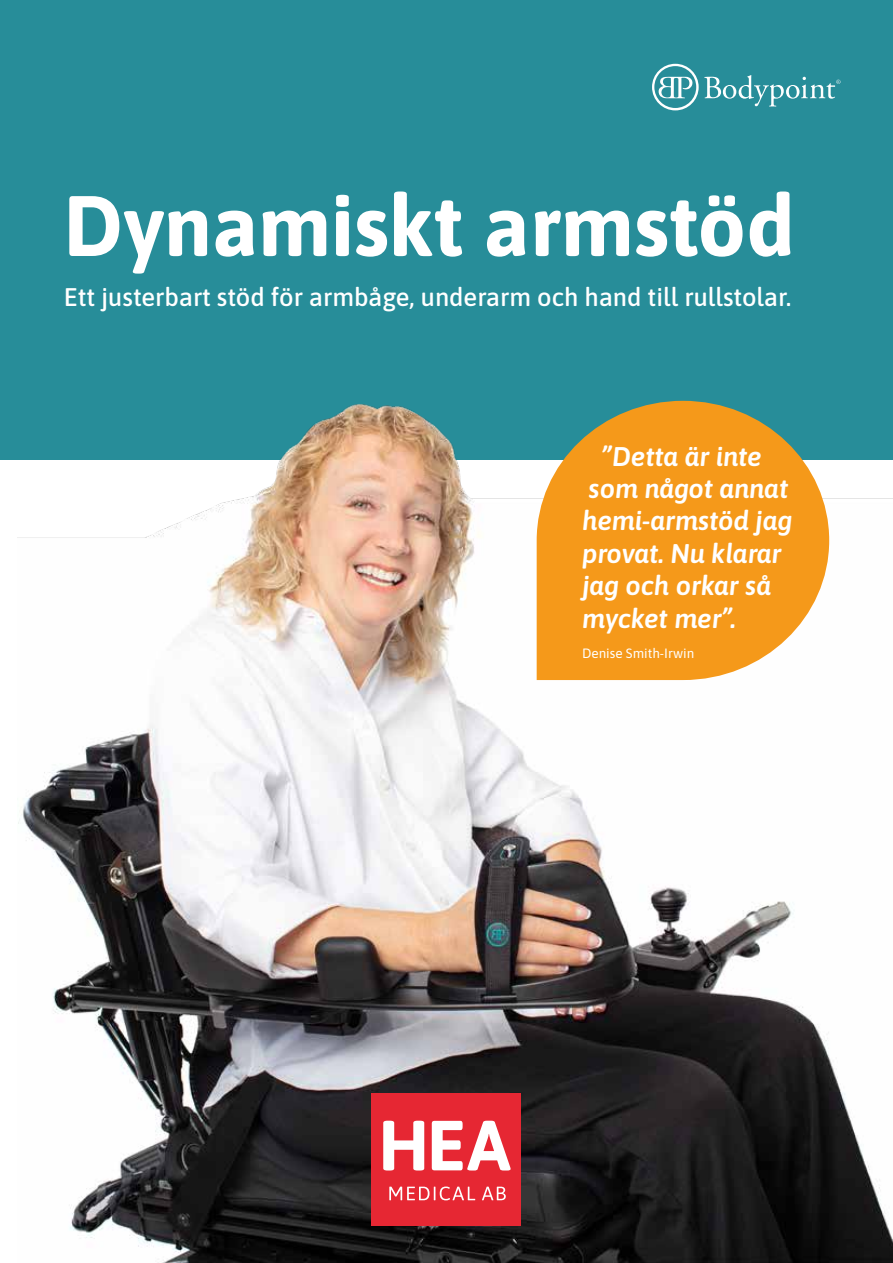
<style>
.page{position:relative;width:893px;height:1263px;background:#fff}
.page>*{position:absolute;margin:0;border:0;box-sizing:border-box;transform-origin:0 0}
.t1{font:700 85.5px "Asap";color:#fff}
.t2{font:italic 600 27px/32.4px "Asap";color:#fff}
.t3{font:500 25.5px "Asap";color:#fff}
.t4{font:13.5px "Asap";color:#fff}
</style>
<div class="page">
<div style="left:0;top:0;width:893px;height:459px;background:#278d99"></div>
<img style="left:17px;top:404px;width:876px;height:859px">
<svg style="left:652px;top:64px;width:188px;height:46px"></svg>
<div style="left:372px;top:1093px;width:149px;height:132px;background:#e62733"></div>
<svg style="left:383px;top:1121px;width:41px;height:49px"></svg>
<svg style="left:432px;top:1121px;width:79px;height:49px"></svg>
<svg style="left:389px;top:1186px;width:86px;height:14px"></svg>
<svg style="left:482px;top:1186px;width:24px;height:14px"></svg>
<svg style="left:537px;top:401px;width:292px;height:279px;fill:#f5991a"></svg>
<h1 class="t1" style="left:64px;top:167px;width:732px">Dynamiskt armstöd</h1>
<p class="t3" style="left:64px;top:279px;width:729px">Ett justerbart stöd för armbåge, underarm och hand till rullstolar.</p>
<p class="t2" style="left:582px;top:438px;width:212px;text-indent:19px">”Detta är inte som något annat hemi-armstöd jag provat. Nu klarar jag och orkar så mycket mer”.</p>
<p class="t4" style="left:582px;top:644px;width:114px">Denise Smith-Irwin</p>
</div>
